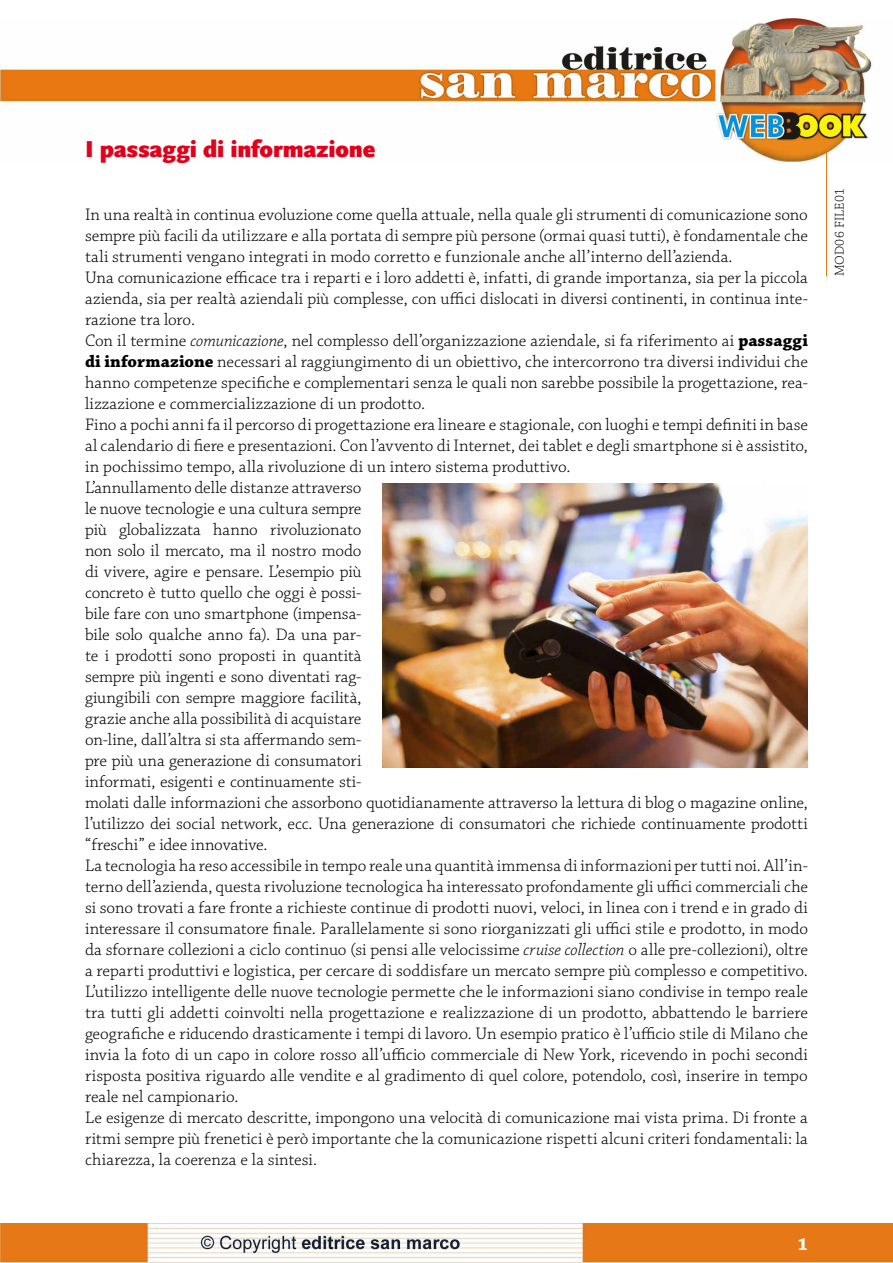
<style>
.page{position:relative;width:893px;height:1263px;background:#fff}
.page>*{position:absolute;margin:0;border:0;box-sizing:border-box;transform-origin:0 0}
.t1{font:900 24px "Scala Sans";letter-spacing:-.005em;color:#e2001a}
.t2{font:700 18px "Chaparral Pro";color:#fff}
.t3{font:300 17.55px/21px "Chaparral Pro";color:#000}
.t4{font:300 13.5px "Chaparral Pro";letter-spacing:.02em;color:#000}
.s1{font-style:italic}
.s2{font-weight:700}
</style>
<div class="page">
<img style="left:0;top:1224px;width:893px;height:39px">
<img style="left:0;top:19px;width:873px;height:143px">
<hr style="left:826px;top:153px;width:1px;height:123px;background:#e97810">
<img style="left:383px;top:484px;width:425px;height:283px">
<h1 class="t1" style="left:85px;top:136px;width:292px">I passaggi di informazione</h1>
<p class="t3" style="left:85px;top:205px;width:724px">In una realtà in continua evoluzione come quella attuale, nella quale gli strumenti di comunicazione sono sempre più facili da utilizzare e alla portata di sempre più persone (ormai quasi tutti), è fondamentale che tali strumenti vengano integrati in modo corretto e funzionale anche all’interno dell’azienda.<br>Una comunicazione efficace tra i reparti e i loro addetti è, infatti, di grande importanza, sia per la piccola azienda, sia per realtà aziendali più complesse, con uffici dislocati in diversi continenti, in continua inte&shy;razione tra loro.<br>Con il termine <span class="s1">comunicazione</span>, nel complesso dell’organizzazione aziendale, si fa riferimento ai <span class="s2">passaggi di informazione</span> necessari al raggiungimento di un obiettivo, che intercorrono tra diversi individui che hanno competenze specifiche e complementari senza le quali non sarebbe possibile la progettazione, rea&shy;lizzazione e commercializzazione di un prodotto.<br>Fino a pochi anni fa il percorso di progettazione era lineare e stagionale, con luoghi e tempi definiti in base al calendario di fiere e presentazioni. Con l’avvento di Internet, dei tablet e degli smartphone si è assistito, in pochissimo tempo, alla rivoluzione di un intero sistema produttivo.<br>L’annullamento delle distanze attraverso<br>le nuove tecnologie e una cultura sempre<br>più globalizzata hanno rivoluzionato<br>non solo il mercato, ma il nostro modo<br>di vivere, agire e pensare. L’esempio più<br>concreto è tutto quello che oggi è possi-<br>bile fare con uno smartphone (impensa-<br>bile solo qualche anno fa). Da una par-<br>te i prodotti sono proposti in quantità<br>sempre più ingenti e sono diventati rag-<br>giungibili con sempre maggiore facilità,<br>grazie anche alla possibilità di acquistare<br>on-line, dall’altra si sta affermando sem-<br>pre più una generazione di consumatori<br>informati, esigenti e continuamente sti-<br>molati dalle informazioni che assorbono quotidianamente attraverso la lettura di blog o magazine online, l’utilizzo dei social network, ecc. Una generazione di consumatori che richiede continuamente prodotti “freschi” e idee innovative.<br>La tecnologia ha reso accessibile in tempo reale una quantità immensa di informazioni per tutti noi. All’in&shy;terno dell’azienda, questa rivoluzione tecnologica ha interessato profondamente gli uffici commerciali che si sono trovati a fare fronte a richieste continue di prodotti nuovi, veloci, in linea con i trend e in grado di interessare il consumatore finale. Parallelamente si sono riorganizzati gli uffici stile e prodotto, in modo da sfornare collezioni a ciclo continuo (si pensi alle velocissime <span class="s1">cruise collection</span> o alle pre-collezioni), oltre a reparti produttivi e logistica, per cercare di soddisfare un mercato sempre più complesso e competitivo.<br>L’utilizzo intelligente delle nuove tecnologie permette che le informazioni siano condivise in tempo reale tra tutti gli addetti coinvolti nella progettazione e realizzazione di un prodotto, abbattendo le barriere geografiche e riducendo drasticamente i tempi di lavoro. Un esempio pratico è l’ufficio stile di Milano che invia la foto di un capo in colore rosso all’ufficio commerciale di New York, ricevendo in pochi secondi risposta positiva riguardo alle vendite e al gradimento di quel colore, potendolo, così, inserire in tempo reale nel campionario.<br>Le esigenze di mercato descritte, impongono una velocità di comunicazione mai vista prima. Di fronte a ritmi sempre più frenetici è però importante che la comunicazione rispetti alcuni criteri fondamentali: la chiarezza, la coerenza e la sintesi.</p>
<p class="t4" style="left:832px;top:276px;width:90px;rotate:-90deg">MOD06 FILE01</p>
<p class="t2" style="left:798px;top:1233px;width:12px">1</p>
</div>
